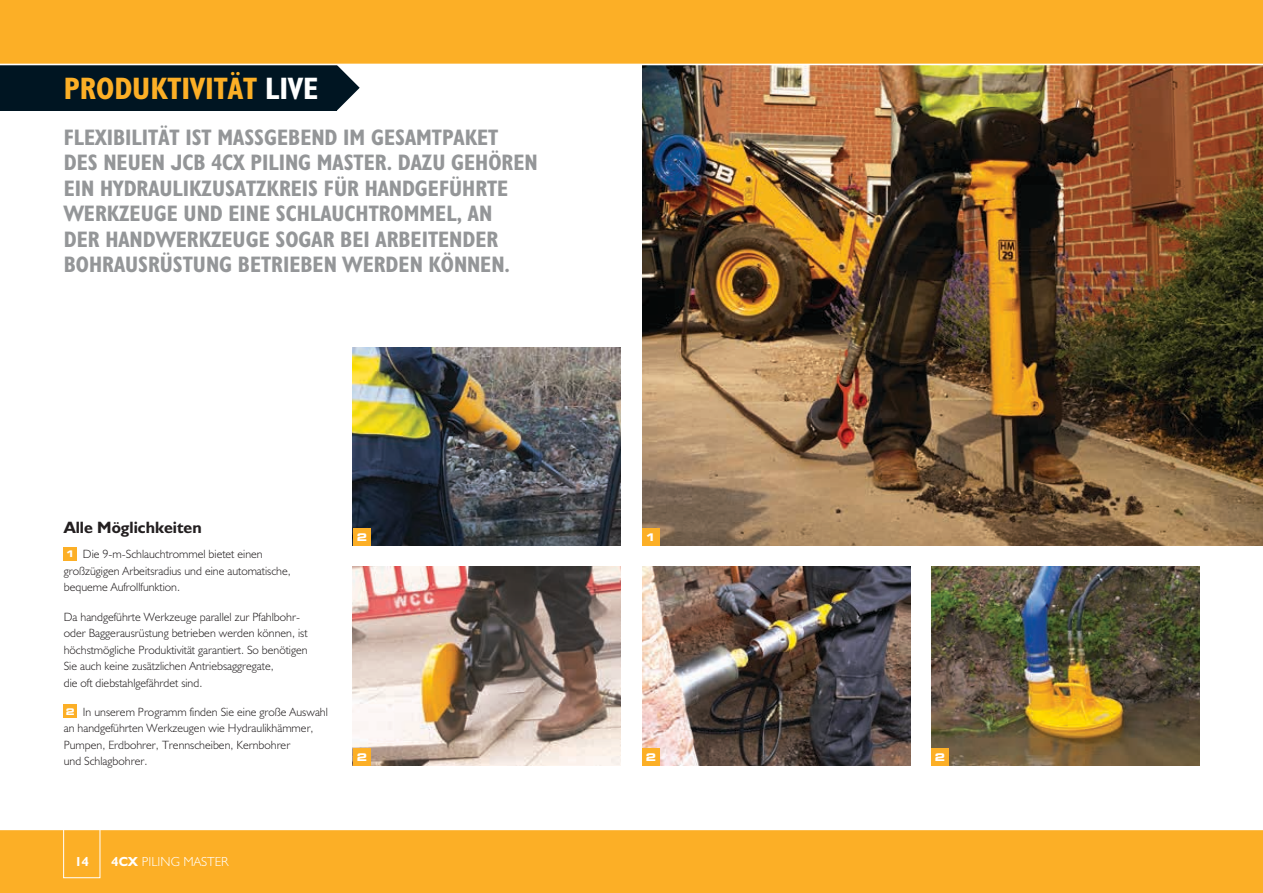
<style>
.page{position:relative;width:1263px;height:893px;background:#fff}
.page>*{position:absolute;margin:0;border:0;box-sizing:border-box;transform-origin:0 0}
.t1{font:31.2px "JCB Bold Condensed";color:#fcaf26}
.t2{font:22.5px/25.5px "JCB Bold Condensed";color:#949698}
.t3{font:16.5px "JCB Bold";color:#231f20}
.t4{font:13.2px "JCB Light";color:#fff}
.t5{font:700 13.2px "JCB Euro";color:#fff}
.t6{font:12px/16.5px "JCB Light";color:#231f20}
.t7{font:700 expanded 10.5px "Square 721 BT";color:#fff}
.s1{color:#fff}
.s2{font-family:"Square 721 BT";font-weight:700;font-stretch:expanded;font-size:9.15px;color:#fff}
.s3{font-family:"JCB Bold"}
</style>
<div class="page">
<img style="left:642px;top:65px;width:621px;height:481px">
<img style="left:642px;top:567px;width:268px;height:198px">
<img style="left:931px;top:567px;width:268px;height:198px">
<img style="left:353px;top:347px;width:268px;height:199px">
<svg style="left:337px;top:65px;width:23px;height:45px"></svg>
<div style="left:0;top:54px;width:337px;height:57px;background:#001522"></div>
<div style="left:642px;top:748px;width:17px;height:17px;background:#fcaf26"></div>
<div style="left:931px;top:748px;width:18px;height:17px;background:#fcaf26"></div>
<div style="left:64px;top:547px;width:13px;height:13px;background:#fcaf26"></div>
<div style="left:64px;top:705px;width:13px;height:13px;background:#fcaf26"></div>
<div style="left:642px;top:529px;width:17px;height:17px;background:#fcaf26"></div>
<div style="left:353px;top:529px;width:17px;height:17px;background:#fcaf26"></div>
<img style="left:353px;top:567px;width:268px;height:198px">
<div style="left:353px;top:748px;width:18px;height:17px;background:#fcaf26"></div>
<div style="left:0;top:0;width:1263px;height:64px;background:#fcaf26"></div>
<div style="left:0;top:829px;width:1263px;height:64px;background:#fcaf26"></div>
<hr style="left:0;top:829px;width:1263px;height:1px;background:#fff">
<hr style="left:0;top:64px;width:1263px;height:1px;background:#fff">
<div style="left:63px;top:814px;width:37px;height:64px;border:1px solid #fff"></div>
<h1 class="t1" style="left:64px;top:69px;width:256px">PRODUKTIVITÄT <span class="s1">LIVE</span></h1>
<p class="t2" style="left:64px;top:124px;width:475px">FLEXIBILITÄT IST MASSGEBEND IM GESAMTPAKET DES NEUEN JCB 4CX PILING MASTER. DAZU GEHÖREN EIN HYDRAULIKZUSATZKREIS FÜR HANDGEFÜHRTE WERKZEUGE UND EINE SCHLAUCHTROMMEL, AN<br>DER HANDWERKZEUGE SOGAR BEI ARBEITENDER BOHRAUSRÜSTUNG BETRIEBEN WERDEN KÖNNEN.</p>
<h3 class="t3" style="left:64px;top:517px;width:139px">Alle Möglichkeiten</h3>
<p class="t6" style="left:64px;top:546px;width:229px"><span class="s2">1</span> Die 9-m-Schlauchtrommel bietet einen großzügigen Arbeitsradius und eine automatische, bequeme Aufrollfunktion.</p>
<p class="t6" style="left:64px;top:608px;width:245px">Da handgeführte Werkzeuge parallel zur Pfahlbohr&shy;oder Baggerausrüstung betrieben werden können, ist höchstmögliche Produktivität garantiert. So benötigen Sie auch keine zusätzlichen Antriebsaggregate,<br>die oft diebstahlgefährdet sind.</p>
<p class="t6" style="left:64px;top:703px;width:266px"><span class="s2">2</span> In unserem Programm finden Sie eine große Auswahl an handgeführten Werkzeugen wie Hydraulikhämmer, Pumpen, Erdbohrer, Trennscheiben, Kernbohrer<br>und Schlagbohrer.</p>
<p class="t7" style="left:357px;top:531px;width:12px">2</p>
<p class="t7" style="left:645px;top:531px;width:12px">1</p>
<p class="t7" style="left:357px;top:751px;width:12px">2</p>
<p class="t7" style="left:646px;top:751px;width:12px">2</p>
<p class="t7" style="left:935px;top:751px;width:12px">2</p>
<p class="t5" style="left:75px;top:853px;width:16px">14</p>
<p class="t4" style="left:112px;top:853px;width:118px"><span class="s3">4CX</span> PILING MASTER</p>
</div>
